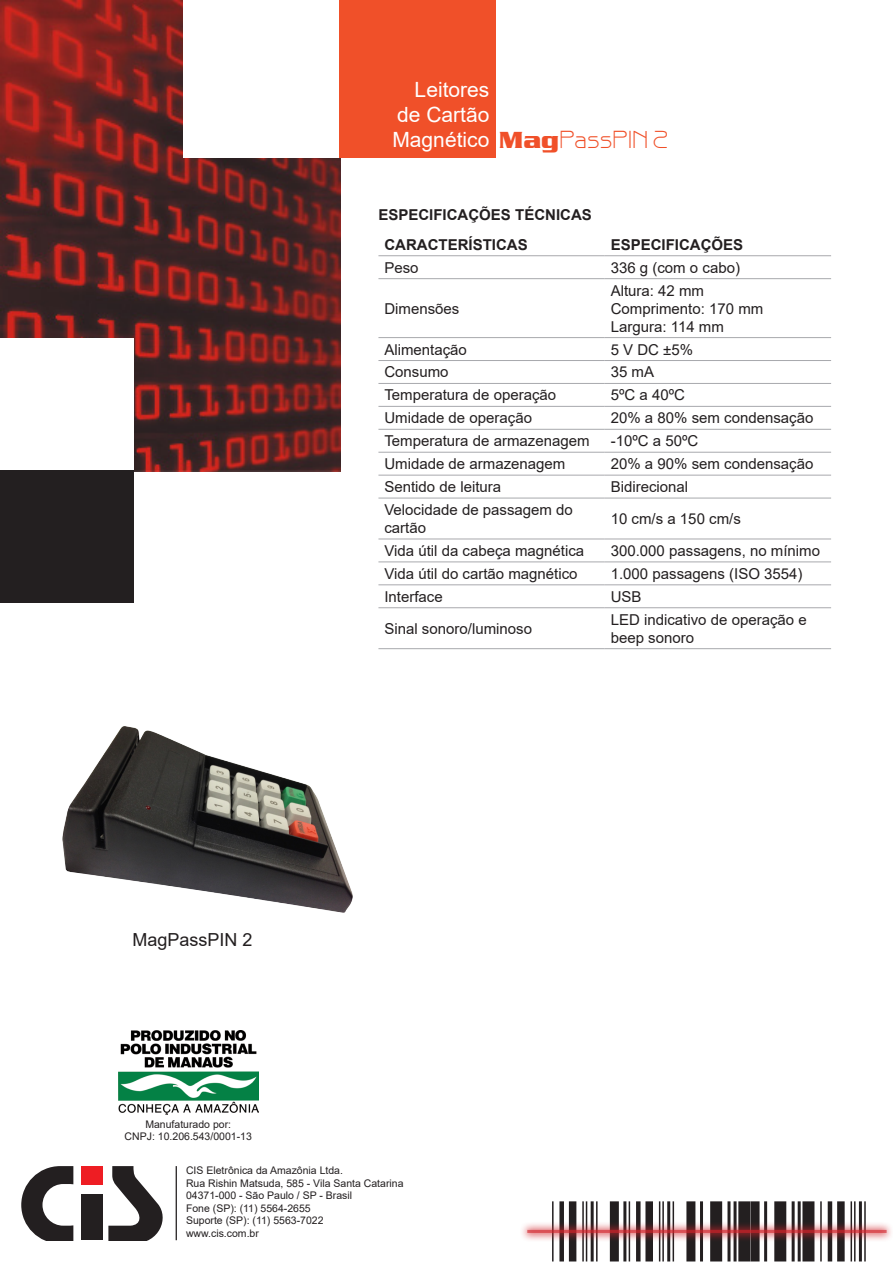
<style>
.page{position:relative;width:893px;height:1263px;background:#fff}
.page>*{position:absolute;margin:0;border:0;box-sizing:border-box;transform-origin:0 0}
.t1{font:24px "Bisque";color:#f05029}
.t2{font:21px/25.2px "Arial";color:#fff;text-align:justify}
.t3{font:18px "Arial";color:#231f20}
.t4{font:15px/18px "Arial";color:#231f20}
.t5{font:700 15px "Arial";color:#231f20}
.t6{font:10.5px "Arial";color:#231f20}
.s1{font-family:"Serpentine D";font-weight:700}
</style>
<div class="page">
<img style="left:0;top:0;width:341px;height:471px">
<div style="left:184px;top:0;width:156px;height:157px;background:#fff"></div>
<div style="left:0;top:338px;width:133px;height:132px;background:#fff"></div>
<div style="left:0;top:470px;width:133px;height:133px;background:#231f20"></div>
<div style="left:340px;top:0;width:156px;height:157px;background:#f05029"></div>
<hr style="left:552px;top:1201px;width:2px;height:60px;background:#231f20">
<div style="left:559px;top:1201px;width:5px;height:60px;background:#231f20"></div>
<div style="left:569px;top:1201px;width:7px;height:60px;background:#231f20"></div>
<hr style="left:582px;top:1201px;width:2px;height:60px;background:#231f20">
<hr style="left:586px;top:1201px;width:1px;height:60px;background:#231f20">
<hr style="left:591px;top:1201px;width:3px;height:60px;background:#231f20">
<hr style="left:596px;top:1201px;width:2px;height:60px;background:#231f20">
<hr style="left:820px;top:1201px;width:2px;height:60px;background:#231f20">
<hr style="left:828px;top:1201px;width:4px;height:60px;background:#231f20">
<div style="left:837px;top:1201px;width:8px;height:60px;background:#231f20"></div>
<hr style="left:850px;top:1201px;width:2px;height:60px;background:#231f20">
<hr style="left:854px;top:1201px;width:1px;height:60px;background:#231f20">
<hr style="left:859px;top:1201px;width:3px;height:60px;background:#231f20">
<hr style="left:864px;top:1201px;width:2px;height:60px;background:#231f20">
<div style="left:610px;top:1201px;width:9px;height:60px;background:#231f20"></div>
<hr style="left:623px;top:1201px;width:3px;height:60px;background:#231f20">
<hr style="left:629px;top:1201px;width:1px;height:60px;background:#231f20">
<hr style="left:636px;top:1201px;width:4px;height:60px;background:#231f20">
<div style="left:645px;top:1201px;width:8px;height:60px;background:#231f20"></div>
<hr style="left:659px;top:1201px;width:1px;height:60px;background:#231f20">
<hr style="left:662px;top:1201px;width:2px;height:60px;background:#231f20">
<hr style="left:667px;top:1201px;width:3px;height:60px;background:#231f20">
<hr style="left:673px;top:1201px;width:1px;height:60px;background:#231f20">
<div style="left:686px;top:1201px;width:9px;height:60px;background:#231f20"></div>
<hr style="left:700px;top:1201px;width:3px;height:60px;background:#231f20">
<div style="left:710px;top:1201px;width:12px;height:60px;background:#231f20"></div>
<hr style="left:727px;top:1201px;width:3px;height:60px;background:#231f20">
<hr style="left:733px;top:1201px;width:3px;height:60px;background:#231f20">
<div style="left:738px;top:1201px;width:12px;height:60px;background:#231f20"></div>
<div style="left:751px;top:1201px;width:9px;height:60px;background:#231f20"></div>
<hr style="left:764px;top:1201px;width:3px;height:60px;background:#231f20">
<div style="left:774px;top:1201px;width:12px;height:60px;background:#231f20"></div>
<hr style="left:792px;top:1201px;width:3px;height:60px;background:#231f20">
<hr style="left:798px;top:1201px;width:3px;height:60px;background:#231f20">
<div style="left:802px;top:1201px;width:12px;height:60px;background:#231f20"></div>
<div style="left:520px;top:1221px;width:373px;height:21px;background:#d1232a;opacity:.77"></div>
<div style="left:526px;top:1227px;width:361px;height:8px;background:#d1232a;opacity:.75"></div>
<hr style="left:527px;top:1230px;width:360px;height:3px;background:#d1232a">
<hr style="left:378px;top:255px;width:227px;height:1px;background:#a8a9ad">
<hr style="left:605px;top:255px;width:226px;height:1px;background:#a8a9ad">
<hr style="left:378px;top:278px;width:227px;height:1px;background:#a8a9ad">
<hr style="left:605px;top:278px;width:226px;height:1px;background:#a8a9ad">
<hr style="left:378px;top:337px;width:227px;height:1px;background:#a8a9ad">
<hr style="left:605px;top:337px;width:226px;height:1px;background:#a8a9ad">
<hr style="left:378px;top:360px;width:227px;height:1px;background:#a8a9ad">
<hr style="left:605px;top:360px;width:226px;height:1px;background:#a8a9ad">
<hr style="left:378px;top:383px;width:227px;height:1px;background:#a8a9ad">
<hr style="left:605px;top:383px;width:226px;height:1px;background:#a8a9ad">
<hr style="left:378px;top:406px;width:227px;height:1px;background:#a8a9ad">
<hr style="left:605px;top:406px;width:226px;height:1px;background:#a8a9ad">
<hr style="left:378px;top:429px;width:227px;height:1px;background:#a8a9ad">
<hr style="left:605px;top:429px;width:226px;height:1px;background:#a8a9ad">
<hr style="left:378px;top:452px;width:227px;height:1px;background:#a8a9ad">
<hr style="left:605px;top:452px;width:226px;height:1px;background:#a8a9ad">
<hr style="left:378px;top:475px;width:227px;height:1px;background:#a8a9ad">
<hr style="left:605px;top:475px;width:226px;height:1px;background:#a8a9ad">
<hr style="left:378px;top:498px;width:227px;height:1px;background:#a8a9ad">
<hr style="left:605px;top:498px;width:226px;height:1px;background:#a8a9ad">
<hr style="left:378px;top:539px;width:227px;height:1px;background:#a8a9ad">
<hr style="left:605px;top:539px;width:226px;height:1px;background:#a8a9ad">
<hr style="left:378px;top:561px;width:227px;height:1px;background:#a8a9ad">
<hr style="left:605px;top:561px;width:226px;height:1px;background:#a8a9ad">
<hr style="left:378px;top:584px;width:227px;height:1px;background:#a8a9ad">
<hr style="left:605px;top:584px;width:226px;height:1px;background:#a8a9ad">
<hr style="left:378px;top:607px;width:227px;height:1px;background:#a8a9ad">
<hr style="left:605px;top:607px;width:226px;height:1px;background:#a8a9ad">
<hr style="left:378px;top:648px;width:227px;height:1px;background:#a8a9ad">
<hr style="left:605px;top:648px;width:226px;height:1px;background:#a8a9ad">
<img style="left:62px;top:726px;width:291px;height:187px">
<div style="left:81px;top:1194px;width:22px;height:46px;background:#231f20"></div>
<div style="left:81px;top:1166px;width:22px;height:18px;background:#ee1d23"></div>
<svg style="left:21px;top:1166px;width:52px;height:74px"></svg>
<svg style="left:108px;top:1166px;width:55px;height:74px"></svg>
<hr style="left:176px;top:1166px;width:1px;height:74px;background:#231f20">
<img style="left:118px;top:1030px;width:140px;height:85px">
<p class="t2" style="left:392px;top:77px;width:98px;text-indent:22px">Leitores de Cartão Magnético</p>
<p class="t1" style="left:499px;top:127px;width:171px"><span class="s1">Mag</span>PassPIN 2</p>
<p class="t5" style="left:378px;top:204px;width:215px">ESPECIFICAÇÕES TÉCNICAS</p>
<p class="t5" style="left:384px;top:234px;width:145px">CARACTERÍSTICAS</p>
<p class="t5" style="left:611px;top:234px;width:134px">ESPECIFICAÇÕES</p>
<p class="t4" style="left:384px;top:258px;width:36px">Peso</p>
<p class="t4" style="left:611px;top:258px;width:131px">336 g (com o cabo)</p>
<p class="t4" style="left:384px;top:299px;width:77px">Dimensões</p>
<p class="t4" style="left:611px;top:281px;width:95px">Altura: 42 mm</p>
<p class="t4" style="left:611px;top:299px;width:154px">Comprimento: 170 mm</p>
<p class="t4" style="left:611px;top:317px;width:115px">Largura: 114 mm</p>
<p class="t3" style="left:132px;top:927px;width:122px">MagPassPIN 2</p>
<p class="t6" style="left:145px;top:1117px;width:87px">Manufaturado por:</p>
<p class="t6" style="left:125px;top:1129px;width:129px">CNPJ: 10.206.543/0001-13</p>
<p class="t4" style="left:384px;top:340px;width:84px">Alimentação</p>
<p class="t4" style="left:611px;top:340px;width:84px">5 V DC ±5%</p>
<p class="t4" style="left:384px;top:363px;width:66px">Consumo</p>
<p class="t4" style="left:611px;top:363px;width:45px">35 mA</p>
<p class="t4" style="left:384px;top:386px;width:173px">Temperatura de operação</p>
<p class="t4" style="left:611px;top:386px;width:76px">5ºC a 40ºC</p>
<p class="t4" style="left:384px;top:409px;width:149px">Umidade de operação</p>
<p class="t4" style="left:611px;top:409px;width:204px">20% a 80% sem condensação</p>
<p class="t4" style="left:384px;top:432px;width:207px">Temperatura de armazenagem</p>
<p class="t4" style="left:611px;top:432px;width:89px">-10ºC a 50ºC</p>
<p class="t4" style="left:384px;top:455px;width:182px">Umidade de armazenagem</p>
<p class="t4" style="left:611px;top:455px;width:204px">20% a 90% sem condensação</p>
<p class="t4" style="left:384px;top:478px;width:118px">Sentido de leitura</p>
<p class="t4" style="left:611px;top:478px;width:79px">Bidirecional</p>
<p class="t4" style="left:384px;top:501px;width:190px">Velocidade de passagem do cartão</p>
<p class="t4" style="left:611px;top:510px;width:132px">10 cm/s a 150 cm/s</p>
<p class="t4" style="left:384px;top:541px;width:201px">Vida útil da cabeça magnética</p>
<p class="t4" style="left:611px;top:541px;width:211px">300.000 passagens, no mínimo</p>
<p class="t4" style="left:384px;top:564px;width:195px">Vida útil do cartão magnético</p>
<p class="t4" style="left:611px;top:564px;width:193px">1.000 passagens (ISO 3554)</p>
<p class="t4" style="left:384px;top:587px;width:60px">Interface</p>
<p class="t4" style="left:611px;top:587px;width:32px">USB</p>
<p class="t4" style="left:384px;top:619px;width:149px">Sinal sonoro/luminoso</p>
<p class="t4" style="left:611px;top:610px;width:197px">LED indicativo de operação e beep sonoro</p>
<p class="t6" style="left:186px;top:1163px;width:159px">CIS Eletrônica da Amazônia Ltda.</p>
<p class="t6" style="left:186px;top:1176px;width:219px">Rua Rishin Matsuda, 585 - Vila Santa Catarina</p>
<p class="t6" style="left:186px;top:1188px;width:168px">04371-000 - São Paulo / SP - Brasil</p>
<p class="t6" style="left:186px;top:1201px;width:126px">Fone (SP): (11) 5564-2655</p>
<p class="t6" style="left:186px;top:1213px;width:139px">Suporte (SP): (11) 5563-7022</p>
<p class="t6" style="left:186px;top:1226px;width:74px">www.cis.com.br</p>
</div>
